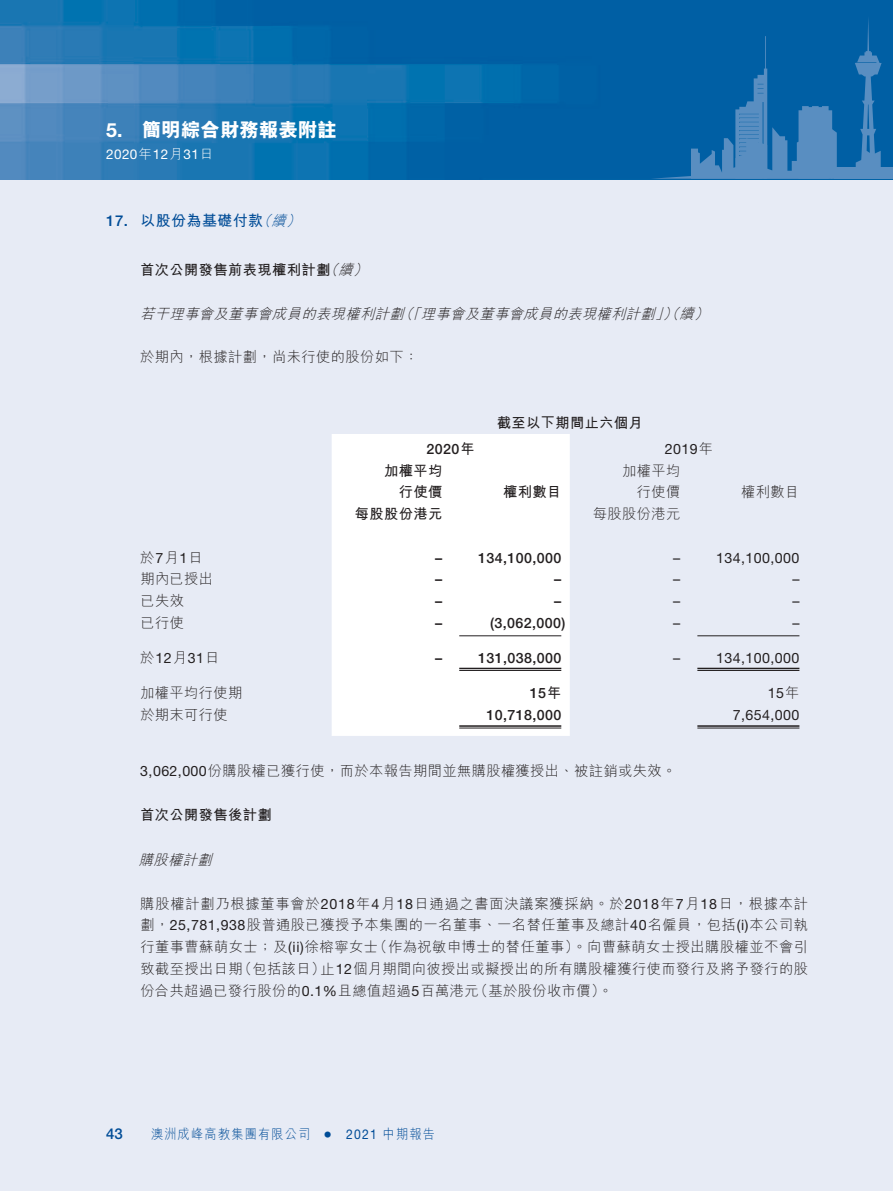
<style>
.page{position:relative;width:893px;height:1191px;background:#e7ebf5}
.page>*{position:absolute;margin:0;border:0;box-sizing:border-box;transform-origin:0 0}
.t1{font:22.5px "Times LT Std";color:#004c97}
.t2{font:800 19.5px "M Hei HK";color:#fff}
.t3{font:700 19.5px "Helvetica Neue LT Std";color:#fff}
.t4{font:700 15px "M Hei HK";letter-spacing:.03em;color:#004c97}
.t5{font:500 15px "Helvetica Neue LT Std";color:#004c97}
.t6{font:300 14.25px/21.8px "M Hei HK";letter-spacing:.03em;color:#231f20;text-align:right}
.t7{font:500 14.25px "Helvetica Neue LT Std";letter-spacing:.03em;color:#231f20}
.t8{font:14.25px "Helvetica Neue LT Std";letter-spacing:.03em;color:#231f20}
.t9{font:italic 300 14.25px "M Hei HK";color:#231f20}
.t10{font:700 14.25px "M Hei HK";letter-spacing:.03em;color:#231f20}
.t11{font:italic 300 14.25px "M Hei HK";color:#004c97}
.t12{font:300 13.5px "M Hei HK";letter-spacing:.1em;color:#004c97;scale:.9 1}
.t13{font:13.5px "Helvetica Neue LT Std";letter-spacing:.03em;color:#fff}
.t14{font:13.5px "Helvetica Neue LT Std";color:#004c97;scale:.9 1}
.s1{font-family:"M Hei HK";font-weight:300}
.s2{font-family:"M Hei HK";font-weight:700}
.s3{font-family:"Helvetica Neue LT Std";font-weight:400}
</style>
<div class="page">
<img style="left:0;top:0;width:893px;height:179px">
<svg style="left:651px;top:16px;width:242px;height:163px;background:#156aab"></svg>
<div style="left:332px;top:434px;width:238px;height:302px;background:#fff"></div>
<hr style="left:459px;top:635px;width:102px;height:1px;background:#231f20">
<hr style="left:697px;top:635px;width:102px;height:1px;background:#231f20">
<hr style="left:459px;top:667px;width:102px;height:2px;background:#231f20">
<hr style="left:459px;top:670px;width:102px;height:1px;background:#231f20">
<hr style="left:697px;top:667px;width:102px;height:2px;background:#231f20">
<hr style="left:697px;top:670px;width:102px;height:1px;background:#231f20">
<hr style="left:459px;top:725px;width:102px;height:2px;background:#231f20">
<hr style="left:459px;top:728px;width:102px;height:1px;background:#231f20">
<hr style="left:697px;top:725px;width:102px;height:2px;background:#231f20">
<hr style="left:697px;top:728px;width:102px;height:1px;background:#231f20">
<h2 class="t2" style="left:142px;top:120px;width:196px">簡明綜合財務報表附註</h2>
<h2 class="t3" style="left:106px;top:117px;width:18px">5.</h2>
<p class="t13" style="left:106px;top:146px;width:109px">2020<span class="s1">年</span>12<span class="s1">月</span>31<span class="s1">日</span></p>
<p class="t5" style="left:106px;top:212px;width:23px">17.</p>
<p class="t4" style="left:140px;top:210px;width:124px">以股份為基礎付款</p>
<p class="t11" style="left:271px;top:213px;width:20px">續</p>
<p class="t11" style="left:257px;top:213px;width:20px">（</p>
<p class="t11" style="left:286px;top:213px;width:20px">(</p>
<p class="t9" style="left:339px;top:262px;width:20px">續</p>
<p class="t9" style="left:324px;top:262px;width:20px">（</p>
<p class="t9" style="left:353px;top:262px;width:20px">(</p>
<p class="t10" style="left:140px;top:259px;width:192px">首次公開發售前表現權利計劃</p>
<p class="t9" style="left:680px;top:306px;width:20px">續</p>
<p class="t9" style="left:399px;top:306px;width:27px">（「</p>
<p class="t9" style="left:655px;top:306px;width:29px">」）（</p>
<p class="t9" style="left:694px;top:306px;width:20px">(</p>
<p class="t9" style="left:140px;top:306px;width:269px">若干理事會及董事會成員的表現權利計劃</p>
<p class="t6" style="left:140px;top:346px;width:279px">於期內，根據計劃，尚未行使的股份如下：</p>
<p class="t9" style="left:421px;top:306px;width:239px">理事會及董事會成員的表現權利計劃</p>
<p class="t10" style="left:497px;top:412px;width:148px">截至以下期間止六個月</p>
<p class="t7" style="left:427px;top:440px;width:50px">2020<span class="s2">年</span></p>
<p class="t10" style="left:384px;top:460px;width:60px">加權平均</p>
<p class="t8" style="left:665px;top:440px;width:50px">2019<span class="s1">年</span></p>
<p class="t6" style="left:622px;top:459px;width:60px">加權平均</p>
<p class="t10" style="left:399px;top:482px;width:45px">行使價</p>
<p class="t10" style="left:355px;top:503px;width:89px">每股股份港元</p>
<p class="t10" style="left:503px;top:482px;width:60px">權利數目</p>
<p class="t6" style="left:593px;top:481px;width:89px">行使價<br>每股股份港元</p>
<p class="t6" style="left:741px;top:481px;width:60px">權利數目</p>
<p class="t6" style="left:140px;top:546px;width:64px">於<span class="s3">7</span>月<span class="s3">1</span>日</p>
<p class="t7" style="left:435px;top:549px;width:9px">–</p>
<p class="t7" style="left:478px;top:549px;width:85px">134,100,000</p>
<p class="t8" style="left:673px;top:549px;width:9px">–</p>
<p class="t8" style="left:716px;top:549px;width:85px">134,100,000</p>
<p class="t6" style="left:140px;top:568px;width:74px">期內已授出</p>
<p class="t7" style="left:435px;top:571px;width:9px">–</p>
<p class="t7" style="left:554px;top:571px;width:9px">–</p>
<p class="t8" style="left:673px;top:571px;width:9px">–</p>
<p class="t8" style="left:792px;top:571px;width:9px">–</p>
<p class="t6" style="left:140px;top:590px;width:45px">已失效</p>
<p class="t7" style="left:435px;top:592px;width:9px">–</p>
<p class="t7" style="left:554px;top:592px;width:9px">–</p>
<p class="t8" style="left:673px;top:592px;width:9px">–</p>
<p class="t8" style="left:792px;top:592px;width:9px">–</p>
<p class="t6" style="left:140px;top:611px;width:45px">已行使</p>
<p class="t7" style="left:435px;top:614px;width:9px">–</p>
<p class="t7" style="left:490px;top:614px;width:77px">)3,062,000(</p>
<p class="t8" style="left:673px;top:614px;width:9px">–</p>
<p class="t8" style="left:792px;top:614px;width:9px">–</p>
<p class="t8" style="left:140px;top:649px;width:81px"><span class="s1">於</span>12<span class="s1">月</span>31<span class="s1">日</span></p>
<p class="t7" style="left:435px;top:649px;width:9px">–</p>
<p class="t7" style="left:478px;top:649px;width:85px">131,038,000</p>
<p class="t8" style="left:673px;top:649px;width:9px">–</p>
<p class="t8" style="left:716px;top:649px;width:85px">134,100,000</p>
<p class="t6" style="left:140px;top:682px;width:104px">加權平均行使期</p>
<p class="t7" style="left:530px;top:684px;width:33px">15<span class="s2">年</span></p>
<p class="t8" style="left:768px;top:684px;width:33px">15<span class="s1">年</span></p>
<p class="t6" style="left:140px;top:703px;width:89px">於期末可行使</p>
<p class="t7" style="left:486px;top:706px;width:76px">10,718,000</p>
<p class="t8" style="left:733px;top:706px;width:68px">7,654,000</p>
<p class="t6" style="left:140px;top:759px;width:538px"><span class="s3">3,062,000</span>份購股權已獲行使，而於本報告期間並無購股權獲授出、被註銷或失效。</p>
<p class="t10" style="left:140px;top:804px;width:133px">首次公開發售後計劃</p>
<p class="t9" style="left:139px;top:852px;width:78px">購股權計劃</p>
<p class="t6" style="left:140px;top:892px;width:669px">購股權計劃乃根據董事會於<span class="s3">2018</span>年<span class="s3">4</span>月<span class="s3">18</span>日通過之書面決議案獲採納。於<span class="s3">2018</span>年<span class="s3">7</span>月<span class="s3">18</span>日，根據本計劃，<span class="s3">25,781,938</span>股普通股已獲授予本集團的一名董事、一名替任董事及總計<span class="s3">40</span>名僱員，包括 <span class="s3">)i(</span> 本公司執（作為祝敏申博士的替任董事）。向曹蘇萌女士授出購股權並不會引</p>
<p class="t6" style="left:321px;top:935px;width:489px;text-align:left;text-indent:-180px">行董事曹蘇萌女士；及 <span class="s3">)i i(</span> 徐榕寧女士<br>止<span class="s3">12</span>個月期間向彼授出或擬授出的所有購股權獲行使而發行及將予發行的股</p>
<p class="t6" style="left:238px;top:957px;width:89px">（包括該日）</p>
<p class="t6" style="left:140px;top:957px;width:104px">致截至授出日期</p>
<p class="t6" style="left:474px;top:979px;width:140px">（基於股份收市價。(</p>
<p class="t6" style="left:140px;top:979px;width:340px">份合共超過已發行股份的<span class="s3">0.1%</span>且總值超過<span class="s3">5</span>百萬港元</p>
<p class="t5" style="left:106px;top:1124px;width:18px">43</p>
<p class="t12" style="left:151px;top:1127px;width:178px">澳洲成峰高教集團有限公司</p>
<h1 class="t1" style="left:324px;top:1121px;width:9px">•</h1>
<p class="t14" style="left:346px;top:1126px;width:100px">2021 <span class="s1">中期報告</span></p>
</div>
